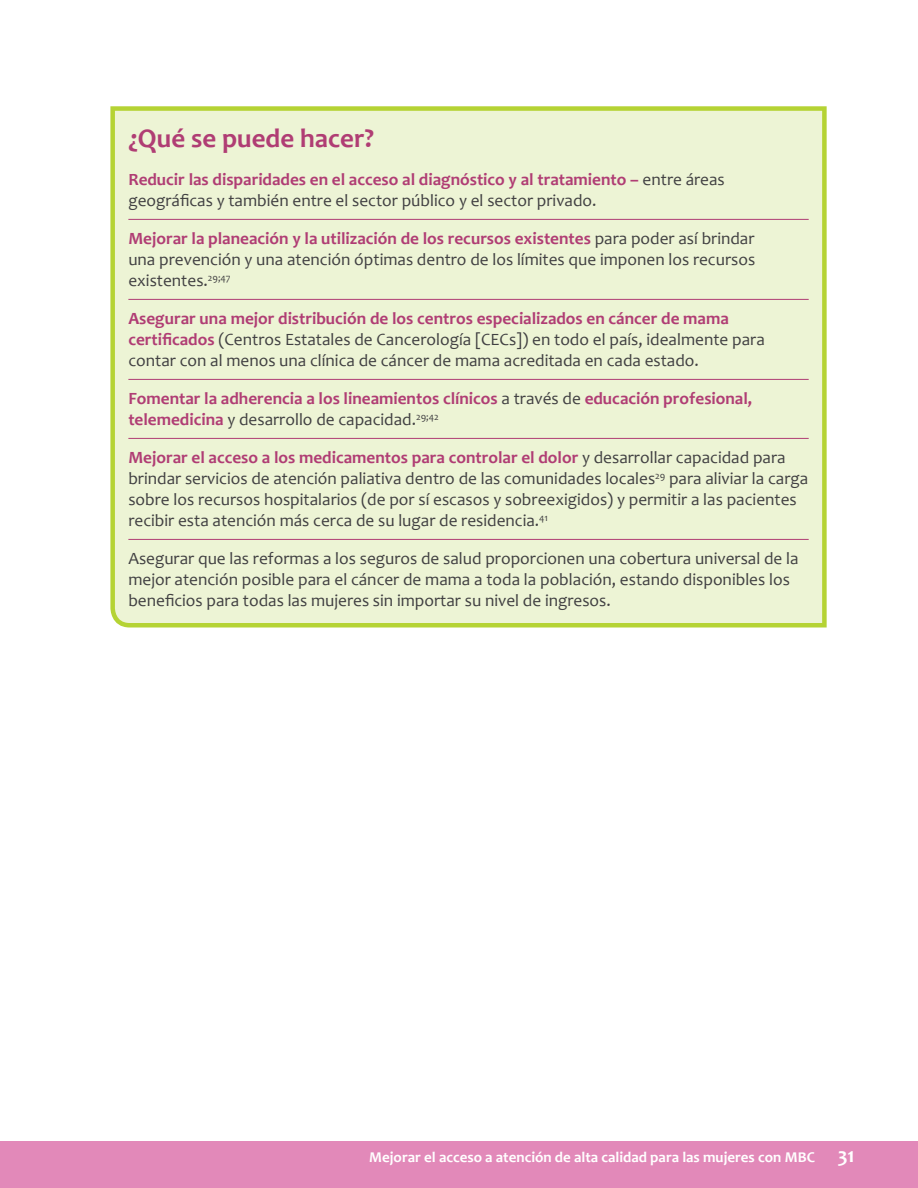
<style>
.page{position:relative;width:918px;height:1188px;background:#fff}
.page>*{position:absolute;margin:0;border:0;box-sizing:border-box;transform-origin:0 0}
.t1{font:700 27px "Candara";color:#b03d74}
.t2{font:17.25px/21px "Candara";color:#414042}
.t3{font:700 17.25px/21px "Candara";color:#b03d74}
.t4{font:700 15px "Candara";color:#fff}
.s1{font-weight:700;color:#b03d74}
.s2{font-weight:400;color:#414042}
.s3{font-size:21px}
</style>
<div class="page">
<div style="left:0;top:1141px;width:918px;height:47px;background:#e289b9"></div>
<div style="left:110px;top:106px;width:717px;height:522px;background:#edf4d5"></div>
<hr style="left:128px;top:219px;width:681px;height:1px;background:#b03d74">
<hr style="left:128px;top:299px;width:681px;height:1px;background:#b03d74">
<hr style="left:128px;top:379px;width:681px;height:1px;background:#b03d74">
<hr style="left:128px;top:438px;width:681px;height:1px;background:#b03d74">
<hr style="left:128px;top:539px;width:681px;height:1px;background:#b03d74">
<h1 class="t1" style="left:128px;top:122px;width:247px">¿Qué se puede hacer?</h1>
<p class="t2" style="left:128px;top:169px;width:598px"><span class="s1">Reducir las disparidades en el acceso al diagnóstico y al tratamiento –</span> entre áreas geográficas y también entre el sector público y el sector privado.</p>
<p class="t2" style="left:128px;top:228px;width:628px;text-align:justify"><span class="s1">Mejorar la planeación y la utilización de los recursos existentes</span> para poder así brindar una prevención y una atención óptimas dentro de los límites que imponen los recursos existentes.<sup>29;47</sup></p>
<p class="t2" style="left:128px;top:308px;width:638px"><span class="s1">Asegurar una mejor distribución de los centros especializados en cáncer de mama certificados</span> (Centros Estatales de Cancerología [CECs]) en todo el país, idealmente para contar con al menos una clínica de cáncer de mama acreditada en cada estado.</p>
<p class="t3" style="left:128px;top:388px;width:625px">Fomentar la adherencia a los lineamientos clínicos <span class="s2">a través de</span> educación profesional, telemedicina <span class="s2">y desarrollo de capacidad.</span><sup>29;42</sup></p>
<p class="t2" style="left:128px;top:447px;width:681px"><span class="s1">Mejorar el acceso a los medicamentos para controlar el dolor</span> y desarrollar capacidad para brindar servicios de atención paliativa dentro de las comunidades locales<sup>29</sup> para aliviar la carga sobre los recursos hospitalarios (de por sí escasos y sobreexigidos) y permitir a las pacientes recibir esta atención más cerca de su lugar de residencia.<sup>41</sup></p>
<p class="t2" style="left:128px;top:548px;width:672px">Asegurar que las reformas a los seguros de salud proporcionen una cobertura universal de la mejor atención posible para el cáncer de mama a toda la población, estando disponibles los beneficios para todas las mujeres sin importar su nivel de ingresos.</p>
<p class="t4" style="left:369px;top:1148px;width:487px">Mejorar el acceso a atención de alta calidad para las mujeres con MBC <span class="s3">31</span></p>
</div>
